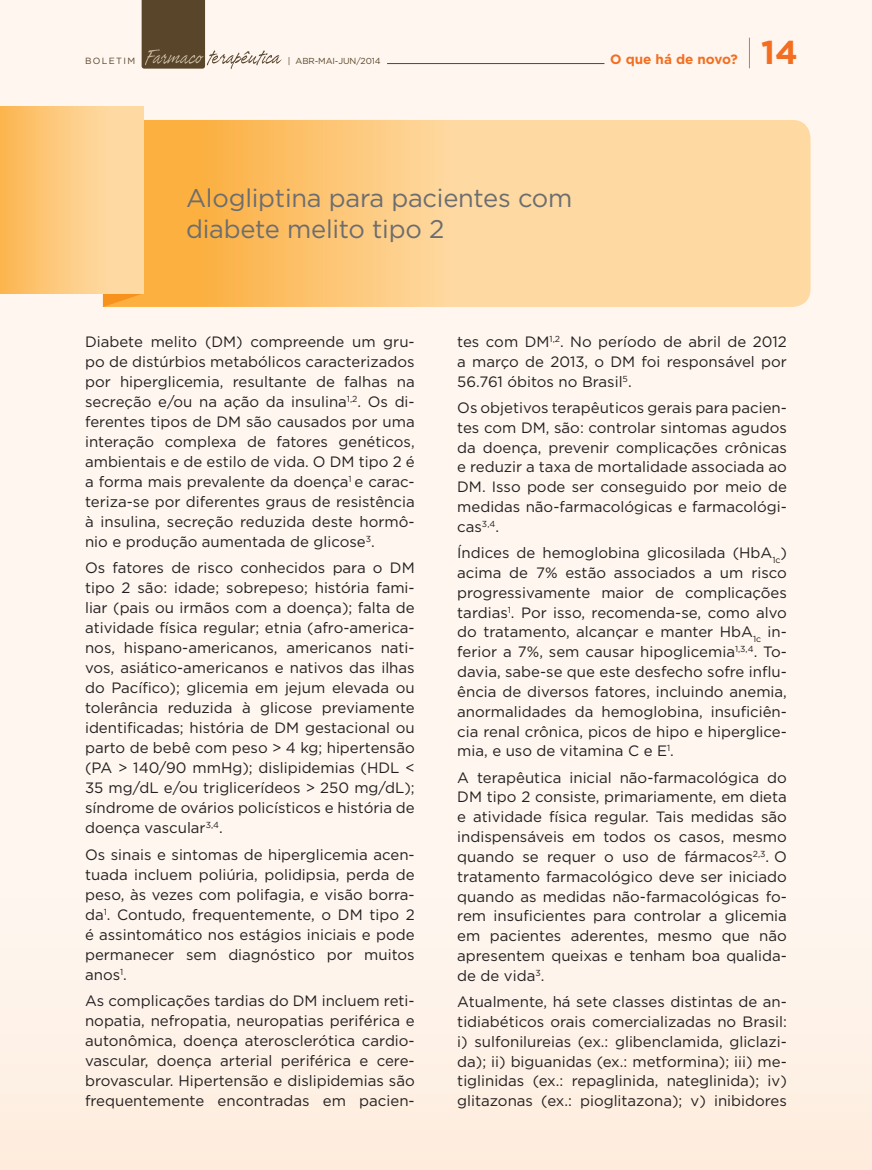
<style>
.page{position:relative;width:872px;height:1170px;background:#fff}
.page>*{position:absolute;margin:0;border:0;box-sizing:border-box;transform-origin:0 0}
.t1{font:700 33px "Gotham";color:#f36e21}
.t2{font:25.5px/30.6px "Gotham";letter-spacing:-.01em;color:#6c6d70}
.t3{font:15px/20px "Gotham";color:#231f20;text-align:justify}
.t4{font:700 13.5px "Gotham";color:#f36e21}
.t5{font:9px "Gotham";letter-spacing:.15em;color:#59452a}
.t6{font:8.7px "Gotham";letter-spacing:-.01em;color:#59452a}
</style>
<div class="page">
<div style="left:0;top:0;width:872px;height:1169px;background:linear-gradient(to right,#fef5ed,#fef5ed)"></div>
<svg style="left:871px;top:0;width:1px;height:1169px"></svg>
<svg style="left:142px;top:0;width:140px;height:69px"></svg>
<hr style="left:749px;top:38px;width:1px;height:30px;background:#f36e21">
<hr style="left:387px;top:63px;width:217px;height:1px;background:#59452a">
<svg style="left:143px;top:120px;width:667px;height:187px"></svg>
<svg style="left:103px;top:293px;width:40px;height:14px"></svg>
<div style="left:0;top:106px;width:143px;height:187px;background:linear-gradient(to right,#fcb856,#fee0b1)"></div>
<p class="t5" style="left:85px;top:55px;width:52px">BOLETIM</p>
<p class="t6" style="left:288px;top:55px;width:94px">| ABR-MAI-JUN/2014</p>
<p class="t4" style="left:610px;top:50px;width:129px">O que há de novo?</p>
<h1 class="t1" style="left:761px;top:30px;width:38px">14</h1>
<h2 class="t2" style="left:186px;top:182px;width:388px">Alogliptina para pacientes com diabete melito tipo 2</h2>
<p class="t3" style="left:85px;top:331px;width:331px">Diabete melito (DM) compreende um gru&shy;po de distúrbios metabólicos caracterizados por hiperglicemia, resultante de falhas na secreção e/ou na ação da insulina<sup>1,2</sup>. Os di&shy;ferentes tipos de DM são causados por uma interação complexa de fatores genéticos, ambientais e de estilo de vida. O DM tipo 2 é a forma mais prevalente da doença<sup>1</sup> e carac&shy;teriza-se por diferentes graus de resistência à insulina, secreção reduzida deste hormô&shy;nio e produção aumentada de glicose<sup>3</sup>.</p>
<p class="t3" style="left:85px;top:558px;width:331px">Os fatores de risco conhecidos para o DM tipo 2 são: idade; sobrepeso; história fami&shy;liar (pais ou irmãos com a doença); falta de atividade física regular; etnia (afro-america&shy;nos, hispano-americanos, americanos nati&shy;vos, asiático-americanos e nativos das ilhas do Pacífico); glicemia em jejum elevada ou tolerância reduzida à glicose previamente identificadas; história de DM gestacional ou parto de bebê com peso &gt; 4 kg; hipertensão (PA &gt; 140/90 mmHg); dislipidemias (HDL &lt; 35 mg/dL e/ou triglicerídeos &gt; 250 mg/dL); síndrome de ovários policísticos e história de doença vascular<sup>3,4</sup>.</p>
<p class="t3" style="left:85px;top:844px;width:331px">Os sinais e sintomas de hiperglicemia acen&shy;tuada incluem poliúria, polidipsia, perda de peso, às vezes com polifagia, e visão borra&shy;da<sup>1</sup>. Contudo, frequentemente, o DM tipo 2 é assintomático nos estágios iniciais e pode permanecer sem diagnóstico por muitos anos<sup>1</sup>.</p>
<p class="t3" style="left:85px;top:990px;width:331px">As complicações tardias do DM incluem reti&shy;nopatia, nefropatia, neuropatias periférica e autonômica, doença aterosclerótica cardio&shy;vascular, doença arterial periférica e cere&shy;brovascular. Hipertensão e dislipidemias são frequentemente encontradas em pacien-</p>
<p class="t3" style="left:457px;top:331px;width:331px">tes com DM<sup>1,2</sup>. No período de abril de 2012 a março de 2013, o DM foi responsável por 56.761 óbitos no Brasil<sup>5</sup>.</p>
<p class="t3" style="left:457px;top:397px;width:331px">Os objetivos terapêuticos gerais para pacien&shy;tes com DM, são: controlar sintomas agudos da doença, prevenir complicações crônicas e reduzir a taxa de mortalidade associada ao DM. Isso pode ser conseguido por meio de medidas não-farmacológicas e farmacológi&shy;cas<sup>3,4</sup>.</p>
<p class="t3" style="left:457px;top:542px;width:331px">Índices de hemoglobina glicosilada (HbA<sub>1c</sub>) acima de 7% estão associados a um risco progressivamente maior de complicações tardias<sup>1</sup>. Por isso, recomenda-se, como alvo do tratamento, alcançar e manter HbA<sub>1c</sub> in&shy;ferior a 7%, sem causar hipoglicemia<sup>1,3,4</sup>. To&shy;davia, sabe-se que este desfecho sofre influ&shy;ência de diversos fatores, incluindo anemia, anormalidades da hemoglobina, insuficiên&shy;cia renal crônica, picos de hipo e hiperglice&shy;mia, e uso de vitamina C e E<sup>1</sup>.</p>
<p class="t3" style="left:457px;top:767px;width:331px">A terapêutica inicial não-farmacológica do DM tipo 2 consiste, primariamente, em dieta e atividade física regular. Tais medidas são indispensáveis em todos os casos, mesmo quando se requer o uso de fármacos<sup>2,3</sup>. O tratamento farmacológico deve ser iniciado quando as medidas não-farmacológicas fo&shy;rem insuficientes para controlar a glicemia em pacientes aderentes, mesmo que não apresentem queixas e tenham boa qualida&shy;de de vida<sup>3</sup>.</p>
<p class="t3" style="left:457px;top:991px;width:331px">Atualmente, há sete classes distintas de an&shy;tidiabéticos orais comercializadas no Brasil: i) sulfonilureias (ex.: glibenclamida, gliclazi&shy;da); ii) biguanidas (ex.: metformina); iii) me&shy;tiglinidas (ex.: repaglinida, nateglinida); iv) glitazonas (ex.: pioglitazona); v) inibidores</p>
</div>
